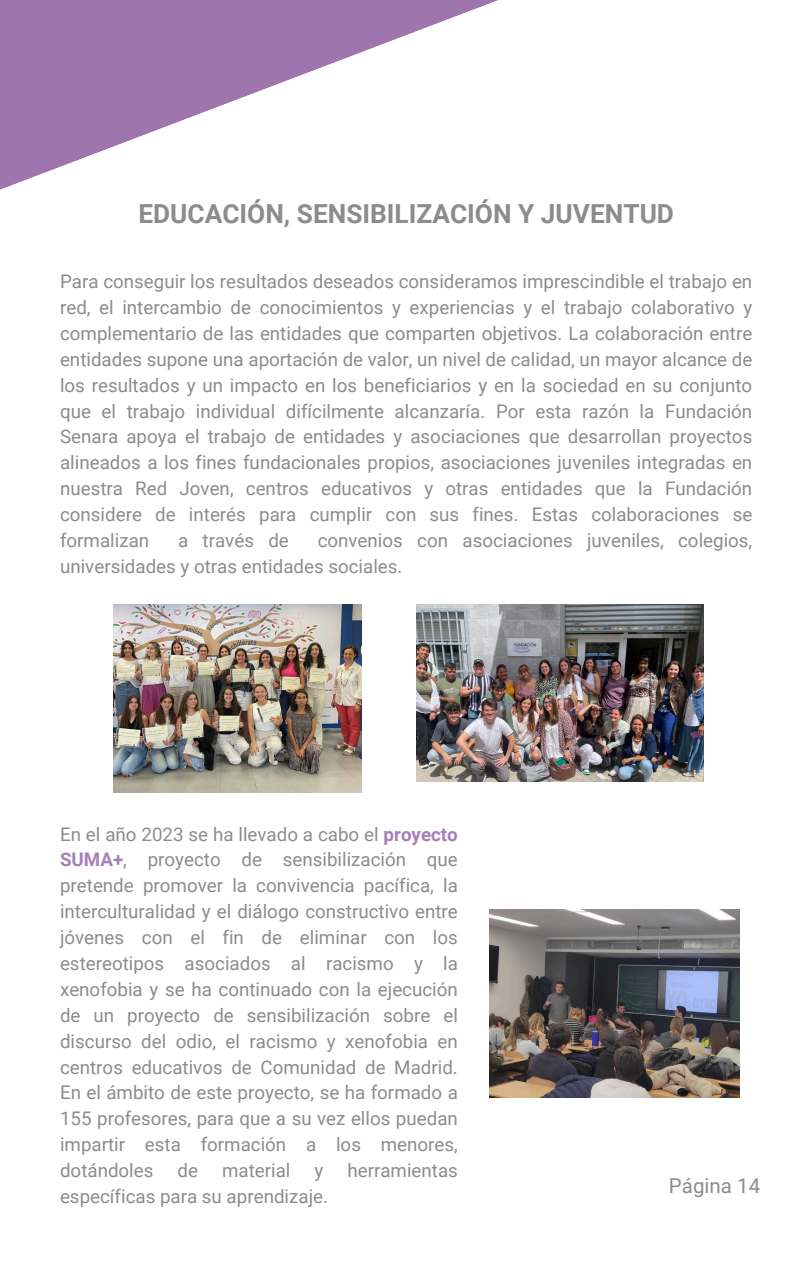
<style>
.page{position:relative;width:794px;height:1266px;background:#fff}
.page>*{position:absolute;margin:0;border:0;box-sizing:border-box;transform-origin:0 0}
.t1{font:700 26.25px "Roboto";color:#8c8c8c}
.t2{font:20.48px "Roboto";color:#8c8c8c}
.t3{font:18.75px/25.9px "Roboto";color:#8c8c8c;text-align:justify}
.s1{font-weight:700;color:#a57fb7}
</style>
<div class="page">
<svg style="left:0;top:0;width:498px;height:190px"></svg>
<img style="left:489px;top:909px;width:250px;height:188px">
<img style="left:416px;top:604px;width:286px;height:178px">
<img style="left:114px;top:604px;width:247px;height:188px">
<p class="t1" style="left:138px;top:198px;width:537px">EDUCACIÓN, SENSIBILIZACIÓN Y JUVENTUD</p>
<p class="t3" style="left:60px;top:269px;width:693px">Para conseguir los resultados deseados consideramos imprescindible el trabajo en red, el intercambio de conocimientos y experiencias y el trabajo colaborativo y complementario de las entidades que comparten objetivos. La colaboración entre entidades supone una aportación de valor, un nivel de calidad, un mayor alcance de los resultados y un impacto en los beneficiarios y en la sociedad en su conjunto que el trabajo individual difícilmente alcanzaría. Por esta razón la Fundación Senara apoya el trabajo de entidades y asociaciones que desarrollan proyectos alineados a los fines fundacionales propios, asociaciones juveniles integradas en nuestra Red Joven, centros educativos y otras entidades que la Fundación considere de interés para cumplir con sus fines. Estas colaboraciones se formalizan</p>
<p class="t3" style="left:60px;top:527px;width:693px;text-indent:257px">convenios con asociaciones juveniles, colegios, universidades y otras entidades sociales.</p>
<p class="t3" style="left:178px;top:527px;width:112px">a través de</p>
<p class="t3" style="left:60px;top:821px;width:399px">En el año 2023 se ha llevado a cabo el <span class="s1">proyecto SUMA+</span>, proyecto de sensibilización que pretende promover la convivencia pacífica, la interculturalidad y el diálogo constructivo entre jóvenes con el fin de eliminar con los estereotipos asociados al racismo y la xenofobia y se ha continuado con la ejecución de un proyecto de sensibilización sobre el discurso del odio, el racismo y xenofobia en centros educativos de Comunidad de Madrid.<br>En el ámbito de este proyecto, se ha formado a 155 profesores, para que a su vez ellos puedan impartir esta formación a los menores, dotándoles</p>
<p class="t3" style="left:177px;top:1157px;width:22px">de</p>
<p class="t3" style="left:222px;top:1157px;width:70px">material</p>
<p class="t3" style="left:314px;top:1157px;width:10px">y</p>
<p class="t3" style="left:347px;top:1157px;width:112px">herramientas</p>
<p class="t3" style="left:60px;top:1183px;width:269px">específicas para su aprendizaje.</p>
<p class="t2" style="left:668px;top:1173px;width:93px">Página 14</p>
</div>
